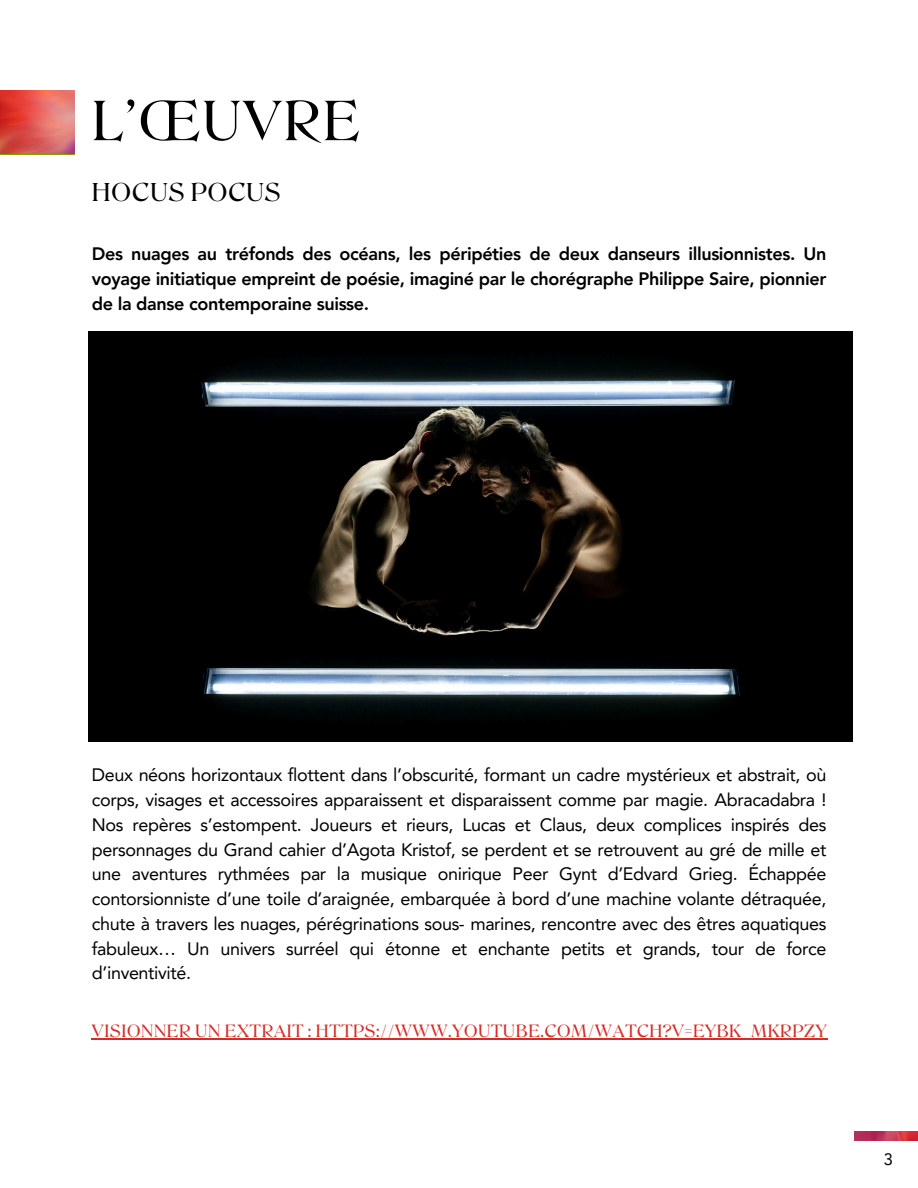
<style>
.page{position:relative;width:918px;height:1188px;background:#fff}
.page>*{position:absolute;margin:0;border:0;box-sizing:border-box;transform-origin:0 0}
.t1{font:52.5px "Roslindale Display";letter-spacing:.045em;color:#000}
.t2{font:24px "Roslindale Display";letter-spacing:.045em;color:#000}
.t3{font:18px/24.8px "Avenir LT Pro";letter-spacing:-.02em;color:#000;text-align:justify}
.t4{font:800 18px/24.8px "Avenir LT Pro";letter-spacing:-.02em;color:#000;text-align:justify}
.t5{font:16.5px "Roslindale Display";letter-spacing:.045em;color:#d82b24}
.t6{font:16.5px "Avenir LT Pro";color:#000}
</style>
<div class="page">
<img style="left:89px;top:331px;width:764px;height:411px">
<img style="left:0;top:91px;width:74px;height:63px">
<img style="left:854px;top:1131px;width:64px;height:10px">
<hr style="left:92px;top:1038px;width:224px;height:1px;background:#d82b24">
<hr style="left:316px;top:1038px;width:512px;height:1px;background:#d82b24">
<p class="t1" style="left:92px;top:91px;width:269px">L’ŒUVRE</p>
<h3 class="t2" style="left:92px;top:178px;width:190px">HOCUS POCUS</h3>
<p class="t4" style="left:92px;top:243px;width:736px">Des nuages au tréfonds des océans, les péripéties de deux danseurs illusionnistes. Un voyage initiatique empreint de poésie, imaginé par le chorégraphe Philippe Saire, pionnier de la danse contemporaine suisse.</p>
<p class="t3" style="left:92px;top:764px;width:736px">Deux néons horizontaux flottent dans l’obscurité, formant un cadre mystérieux et abstrait, où corps, visages et accessoires apparaissent et disparaissent comme par magie. Abracadabra !<br>Nos repères s’estompent. Joueurs et rieurs, Lucas et Claus, deux complices inspirés des personnages du Grand cahier d’Agota Kristof, se perdent et se retrouvent au gré de mille et une aventures rythmées par la musique onirique Peer Gynt d’Edvard Grieg. Échappée contorsionniste d’une toile d’araignée, embarquée à bord d’une machine volante détraquée, chute à travers les nuages, pérégrinations sous- marines, rencontre avec des êtres aquatiques fabuleux… Un univers surréel qui étonne et enchante petits et grands, tour de force d’inventivité.</p>
<p class="t5" style="left:92px;top:1021px;width:736px">VISIONNER UN EXTRAIT : HTTPS://WWW.YOUTUBE.COM/WATCH?V=EYBK_MKRPZY</p>
<h1 class="t6" style="left:884px;top:1153px;width:11px">3</h1>
</div>
